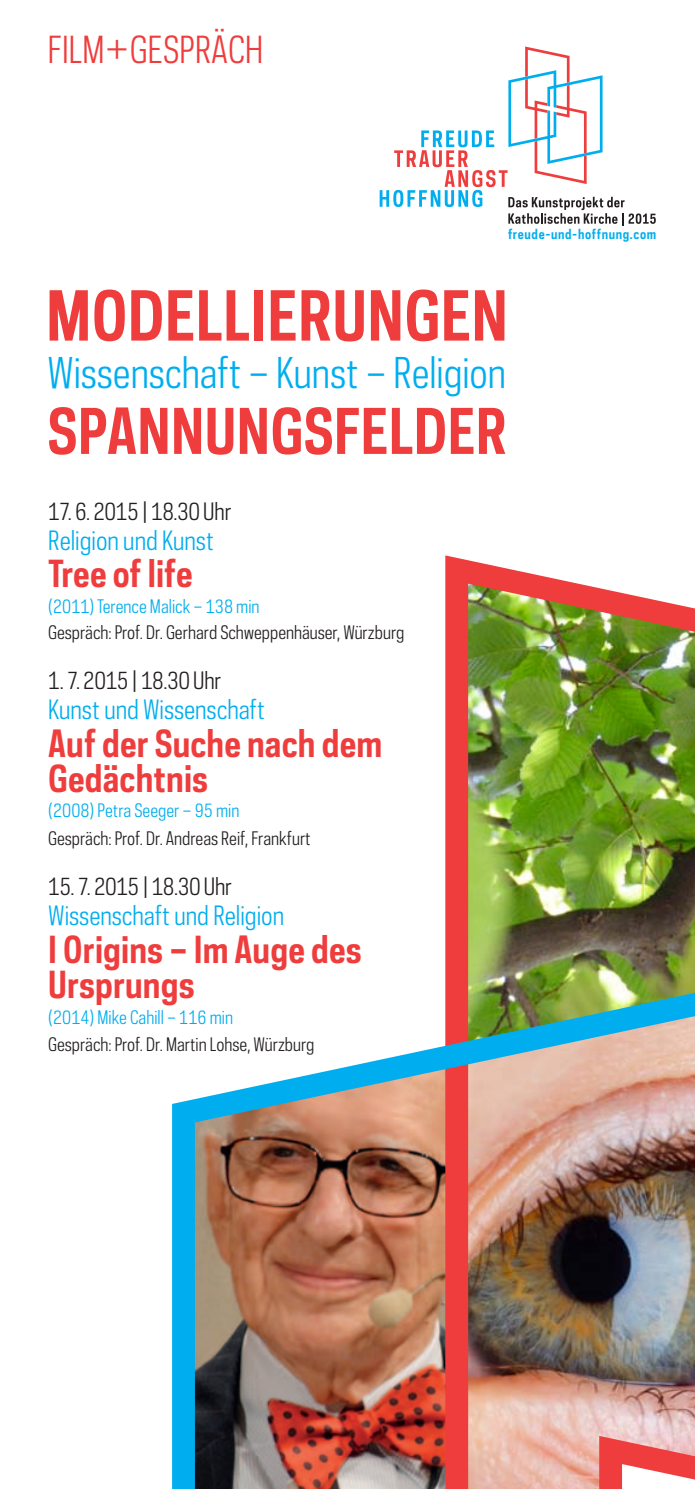
<style>
.page{position:relative;width:695px;height:1489px;background:#fff}
.page>*{position:absolute;margin:0;border:0;box-sizing:border-box;transform-origin:0 0}
.Titel{font:700 64.5px "Polaris Condensed";letter-spacing:.005em;color:#ee3d3c}
.Titel-2{font:700 59px "Polaris Condensed";letter-spacing:.005em;color:#ee3d3c}
.Subhead{font:39.75px "Polaris Condensed";color:#00aeef}
.Filmtitel{font:700 35px/35px "Polaris Condensed";letter-spacing:.005em;color:#ee3d3c}
.Filmtitel_Sub{font:35px "Polaris Condensed";letter-spacing:.005em;color:#ee3d3c}
.Rubrik{font:25px "Polaris Condensed";color:#00aeef}
.Termin{font:22.5px "Polaris Condensed";letter-spacing:-.02em;color:#231f20}
.Referentin{font:17.5px "Polaris Condensed";color:#231f20}
.Regie{font:17.5px "Polaris Condensed";color:#00aeef}
.t1{font:700 12.75px "Polaris Condensed";letter-spacing:.05em;color:#00aeef}
</style>
<div class="page">
<img style="left:445px;top:555px;width:249px;height:373px">
<img style="left:172px;top:928px;width:522px;height:560px">
<svg style="left:379px;top:46px;width:276px;height:179px"></svg>
<p class="Filmtitel_Sub" style="left:48px;top:27px;width:217px">FILM+GESPRÄCH</p>
<p class="t1" style="left:508px;top:226px;width:150px">freude-und-hoffnung.com</p>
<p class="Titel" style="left:46px;top:273px;width:463px">MODELLIERUNGEN</p>
<p class="Subhead" style="left:47px;top:346px;width:460px">Wissenschaft – Kunst – Religion</p>
<p class="Titel-2" style="left:47px;top:392px;width:460px">SPANNUNGSFELDER</p>
<p class="Termin" style="left:48px;top:496px;width:185px">17. 6. 2015 | 18.30 Uhr</p>
<p class="Rubrik" style="left:48px;top:523px;width:167px">Religion und Kunst</p>
<p class="Filmtitel" style="left:48px;top:555px;width:146px">Tree of life</p>
<p class="Regie" style="left:48px;top:594px;width:213px">(2011) Terence Malick – 138 min</p>
<p class="Referentin" style="left:48px;top:620px;width:357px">Gespräch: Prof. Dr. Gerhard Schweppenhäuser, Würzburg</p>
<p class="Termin" style="left:48px;top:665px;width:175px">1. 7. 2015 | 18.30 Uhr</p>
<p class="Rubrik" style="left:48px;top:692px;width:218px">Kunst und Wissenschaft</p>
<p class="Filmtitel" style="left:48px;top:725px;width:335px">Auf der Suche nach dem<br>Gedächtnis</p>
<p class="Regie" style="left:48px;top:799px;width:193px">(2008) Petra Seeger – 95 min</p>
<p class="Referentin" style="left:48px;top:826px;width:264px">Gespräch: Prof. Dr. Andreas Reif, Frankfurt</p>
<p class="Termin" style="left:48px;top:871px;width:185px">15. 7. 2015 | 18.30 Uhr</p>
<p class="Rubrik" style="left:48px;top:898px;width:237px">Wissenschaft und Religion</p>
<p class="Filmtitel" style="left:48px;top:931px;width:315px">I Origins – Im Auge des<br>Ursprungs</p>
<p class="Regie" style="left:48px;top:1005px;width:186px">(2014) Mike Cahill – 116 min</p>
<p class="Referentin" style="left:48px;top:1032px;width:267px">Gespräch: Prof. Dr. Martin Lohse, Würzburg</p>
</div>
